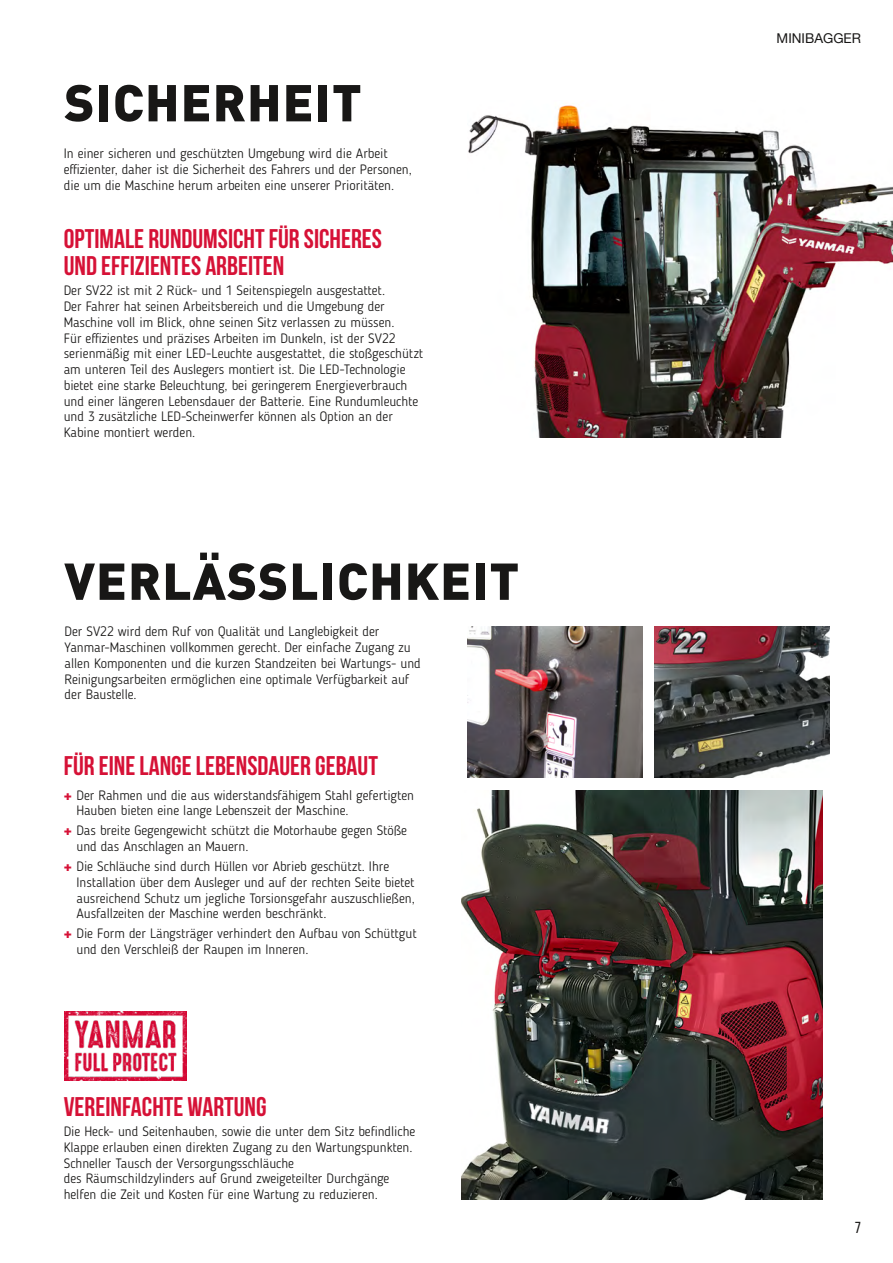
<style>
.page{position:relative;width:893px;height:1263px;background:#fff}
.page>*{position:absolute;margin:0;border:0;box-sizing:border-box;transform-origin:0 0}
.t1{font:900 51px "DIN Pro";letter-spacing:.02em;color:#181716}
.t2{font:700 27px/27px "Bebas Neue";color:#d61136}
.t3{font:15.9px "Bebas Neue";color:#181716}
.t4{font:300 13.5px/15.8px "Blogger Sans";color:#181716}
.t5{font:13.5px "Helvetica Neue LT Com";color:#181716}
.s1{font-family:"Helvetica Neue LT Com";font-weight:900;color:#d61136}
</style>
<div class="page">
<img style="left:468px;top:103px;width:425px;height:334px">
<img style="left:655px;top:626px;width:174px;height:151px">
<img style="left:468px;top:626px;width:174px;height:151px">
<img style="left:461px;top:790px;width:362px;height:409px">
<img style="left:65px;top:1011px;width:122px;height:70px">
<h1 class="t1" style="left:64px;top:59px;width:299px">SICHERHEIT</h1>
<p class="t4" style="left:64px;top:146px;width:350px">In einer sicheren und geschützten Umgebung wird die Arbeit effizienter, daher ist die Sicherheit des Fahrers und der Personen, die um die Maschine herum arbeiten eine unserer Prioritäten.</p>
<h2 class="t2" style="left:64px;top:225px;width:320px">OPTIMALE RUNDUMSICHT FÜR SICHERES<br>UND EFFIZIENTES ARBEITEN</h2>
<p class="t4" style="left:64px;top:283px;width:361px">Der SV22 ist mit 2 Rück- und 1 Seitenspiegeln ausgestattet.<br>Der Fahrer hat seinen Arbeitsbereich und die Umgebung der Maschine voll im Blick, ohne seinen Sitz verlassen zu müssen.<br>Für effizientes und präzises Arbeiten im Dunkeln, ist der SV22 serienmäßig mit einer LED-Leuchte ausgestattet, die stoßgeschützt am unteren Teil des Auslegers montiert ist. Die LED-Technologie bietet eine starke Beleuchtung, bei geringerem Energieverbrauch und einer längeren Lebensdauer der Batterie. Eine Rundumleuchte und 3 zusätzliche LED-Scheinwerfer können als Option an der Kabine montiert werden.</p>
<h1 class="t1" style="left:64px;top:537px;width:456px">VERLÄSSLICHKEIT</h1>
<p class="t4" style="left:65px;top:624px;width:358px">Der SV22 wird dem Ruf von Qualität und Langlebigkeit der Yanmar-Maschinen vollkommen gerecht. Der einfache Zugang zu allen Komponenten und die kurzen Standzeiten bei Wartungs- und Reinigungsarbeiten ermöglichen eine optimale Verfügbarkeit auf der Baustelle.</p>
<h2 class="t2" style="left:64px;top:752px;width:316px">FÜR EINE LANGE LEBENSDAUER GEBAUT</h2>
<p class="t4" style="left:77px;top:787px;width:339px;text-indent:-13px"><span class="s1">+</span> Der Rahmen und die aus widerstandsfähigem Stahl gefertigten<br>Hauben bieten eine lange Lebenszeit der Maschine.</p>
<p class="t4" style="left:77px;top:823px;width:332px;text-indent:-13px"><span class="s1">+</span> Das breite Gegengewicht schützt die Motorhaube gegen Stöße und das Anschlagen an Mauern.</p>
<p class="t4" style="left:77px;top:858px;width:340px;text-indent:-13px"><span class="s1">+</span> Die Schläuche sind durch Hüllen vor Abrieb geschützt. Ihre Installation über dem Ausleger und auf der rechten Seite bietet ausreichend Schutz um jegliche Torsionsgefahr auszuschließen, Ausfallzeiten der Maschine werden beschränkt.</p>
<p class="t4" style="left:77px;top:926px;width:342px;text-indent:-13px"><span class="s1">+</span> Die Form der Längsträger verhindert den Aufbau von Schüttgut und den Verschleiß der Raupen im Inneren.</p>
<h2 class="t2" style="left:64px;top:1093px;width:204px">VEREINFACHTE WARTUNG</h2>
<p class="t4" style="left:64px;top:1123px;width:353px">Die Heck- und Seitenhauben, sowie die unter dem Sitz befindliche Klappe erlauben einen direkten Zugang zu den Wartungspunkten.<br>Schneller Tausch der Versorgungsschläuche<br>des Räumschildzylinders auf Grund zweigeteilter Durchgänge helfen die Zeit und Kosten für eine Wartung zu reduzieren.</p>
<p class="t5" style="left:777px;top:29px;width:86px">MINIBAGGER</p>
<p class="t3" style="left:855px;top:1219px;width:8px">7</p>
</div>
